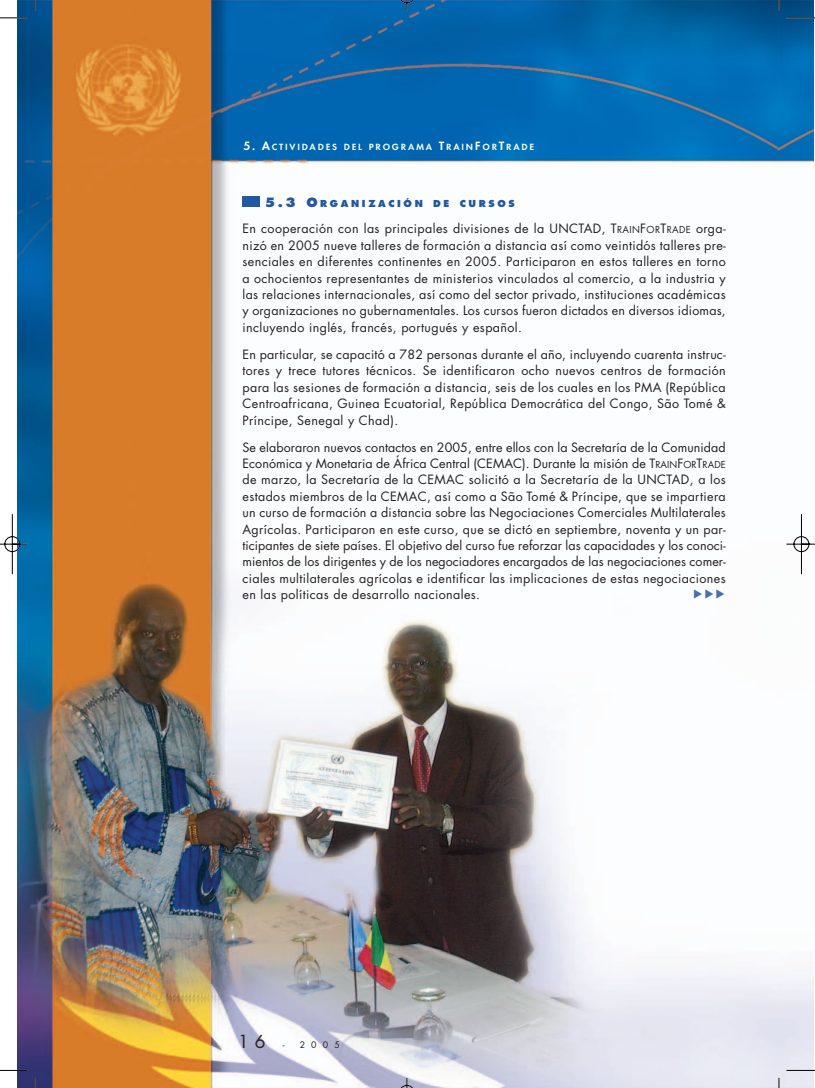
<style>
.page{position:relative;width:815px;height:1088px;background:#fff}
.page>*{position:absolute;margin:0;border:0;box-sizing:border-box;transform-origin:0 0}
.t1{font:17.5px "Futura";color:#231f20}
.t2{font:12.5px/16.4px "Futura";letter-spacing:.03em;color:#231f20;text-align:justify}
.t3{font:700 9.38px "Function";letter-spacing:.19em;color:#fff}
.t4{font:800 9.38px "Futura";letter-spacing:.275em;color:#2259a0}
.t5{font:8.75px "Futura";color:#231f20}
.s1{font-size:12.5px}
.s2{font-size:9.38px}
.s3{font-size:8.75px}
</style>
<div class="page">
<img style="left:0;top:0;width:815px;height:1088px">
<svg style="left:694px;top:589px;width:30px;height:10px"></svg>
<p class="t3" style="left:243px;top:142px;width:292px"><span class="s1">5. A</span>CTIVIDADES DEL PROGRAMA <span class="s1">T</span>RAIN<span class="s1">F</span>OR<span class="s1">T</span>RADE</p>
<p class="t4" style="left:265px;top:199px;width:251px"><span class="s1">5.3 O</span>RGANIZACIÓN DE CURSOS</p>
<p class="t2" style="left:242px;top:222px;width:485px">En cooperación con las principales divisiones de la UNCTAD, T<span class="s2">RAIN</span>F<span class="s2">OR</span>T<span class="s2">RADE</span> orga&shy;nizó en 2005 nueve talleres de formación a distancia así como veintidós talleres pre&shy;senciales en diferentes continentes en 2005. Participaron en estos talleres en torno a ochocientos representantes de ministerios vinculados al comercio, a la industria y las relaciones internacionales, así como del sector privado, instituciones académicas y organizaciones no gubernamentales. Los cursos fueron dictados en diversos idiomas, incluyendo inglés, francés, portugués y español.</p>
<p class="t2" style="left:242px;top:347px;width:485px">En particular, se capacitó a 782 personas durante el año, incluyendo cuarenta instruc&shy;tores y trece tutores técnicos. Se identificaron ocho nuevos centros de formación para las sesiones de formación a distancia, seis de los cuales en los PMA (República Centroafricana, Guinea Ecuatorial, República Democrática del Congo, São Tomé &amp; Príncipe, Senegal y Chad).</p>
<p class="t2" style="left:242px;top:440px;width:485px">Se elaboraron nuevos contactos en 2005, entre ellos con la Secretaría de la Comunidad Económica y Monetaria de África Central (CEMAC). Durante la misión de T<span class="s2">RAIN</span>F<span class="s2">OR</span>T<span class="s2">RADE </span>de marzo, la Secretaría de la CEMAC solicitó a la Secretaría de la UNCTAD, a los estados miembros de la CEMAC, así como a São Tomé &amp; Príncipe, que se impartiera un curso de formación a distancia sobre las Negociaciones Comerciales Multilaterales Agrícolas. Participaron en este curso, que se dictó en septiembre, noventa y un par&shy;ticipantes de siete países. El objetivo del curso fue reforzar las capacidades y los conoci&shy;mientos de los dirigentes y de los negociadores encargados de las negociaciones comer&shy;ciales multilaterales agrícolas e identificar las implicaciones de estas negociaciones en las políticas de desarrollo nacionales.</p>
<h1 class="t1" style="left:238px;top:1033px;width:48px">16 <span class="s3">-</span></h1>
<p class="t5" style="left:300px;top:1040px;width:42px">2005</p>
</div>
